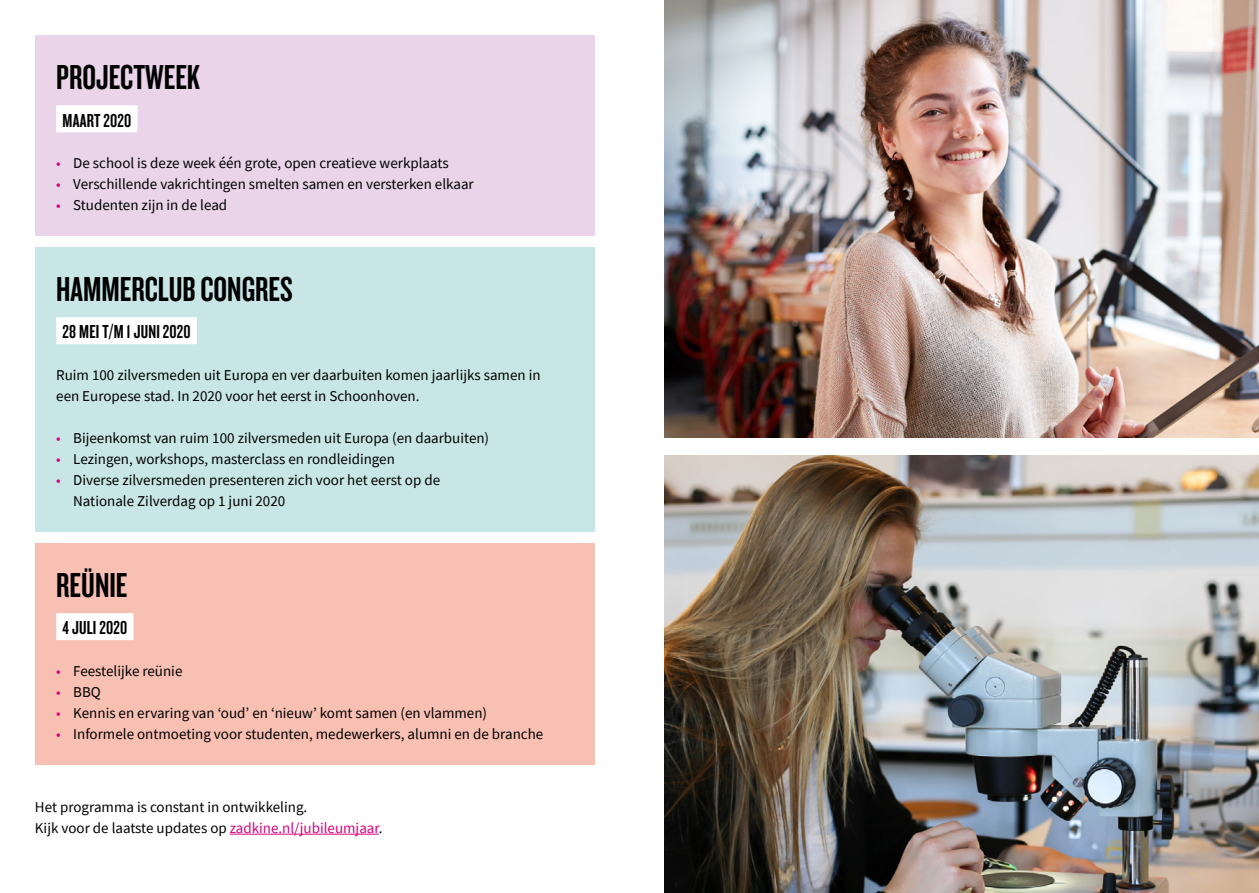
<style>
.page{position:relative;width:1259px;height:893px;background:#fff}
.page>*{position:absolute;margin:0;border:0;box-sizing:border-box;transform-origin:0 0}
.t1{font:36px "Knockout 48 Featherweight";color:#000}
.t2{font:19.5px "Knockout 48 Featherweight";letter-spacing:.01em;color:#000}
.t3{font:15px/21px "Source Sans Pro";color:#000}
.s1{color:#d7007e}
</style>
<div class="page">
<div style="left:35px;top:35px;width:559px;height:201px;background:#e9d4e9"></div>
<div style="left:56px;top:105px;width:82px;height:27px;background:#fff"></div>
<div style="left:35px;top:247px;width:559px;height:284px;background:#c8e6e6"></div>
<div style="left:56px;top:317px;width:141px;height:27px;background:#fff"></div>
<div style="left:35px;top:543px;width:559px;height:221px;background:#f8bfb3"></div>
<div style="left:56px;top:613px;width:77px;height:27px;background:#fff"></div>
<hr style="left:230px;top:834px;width:149px;height:1px;background:#d7007e">
<img style="left:664px;top:0;width:595px;height:438px">
<img style="left:664px;top:455px;width:595px;height:438px">
<h1 class="t1" style="left:56px;top:55px;width:145px">PROJECTWEEK</h1>
<h2 class="t2" style="left:63px;top:108px;width:70px">MAART 2020</h2>
<p class="t3" style="left:56px;top:152px;width:394px"><span class="s1">•</span> De school is deze week één grote, open creatieve werkplaats</p>
<p class="t3" style="left:56px;top:173px;width:419px"><span class="s1">•</span> Verschillende vakrichtingen smelten samen en versterken elkaar</p>
<p class="t3" style="left:56px;top:194px;width:172px"><span class="s1">•</span> Studenten zijn in de lead</p>
<h1 class="t1" style="left:56px;top:267px;width:238px">HAMMERCLUB CONGRES</h1>
<h2 class="t2" style="left:63px;top:320px;width:130px">28 MEI T/M 1 JUNI 2020</h2>
<p class="t3" style="left:56px;top:364px;width:486px">Ruim 100 zilversmeden uit Europa en ver daarbuiten komen jaarlijks samen in een Europese stad. In 2020 voor het eerst in Schoonhoven.</p>
<p class="t3" style="left:56px;top:427px;width:434px"><span class="s1">•</span> Bijeenkomst van ruim 100 zilversmeden uit Europa (en daarbuiten)</p>
<p class="t3" style="left:56px;top:448px;width:340px"><span class="s1">•</span> Lezingen, workshops, masterclass en rondleidingen</p>
<p class="t3" style="left:73px;top:469px;width:368px;text-indent:-17px"><span class="s1">•</span> Diverse zilversmeden presenteren zich voor het eerst op de<br>Nationale Zilverdag op 1 juni 2020</p>
<h1 class="t1" style="left:56px;top:563px;width:73px">REÜNIE</h1>
<h2 class="t2" style="left:63px;top:616px;width:66px">4 JULI 2020</h2>
<p class="t3" style="left:56px;top:660px;width:128px"><span class="s1">•</span> Feestelijke reünie</p>
<p class="t3" style="left:56px;top:681px;width:46px"><span class="s1">•</span> BBQ</p>
<p class="t3" style="left:56px;top:702px;width:432px"><span class="s1">•</span> Kennis en ervaring van ‘oud’ en ‘nieuw’ komt samen (en vlammen)</p>
<p class="t3" style="left:56px;top:723px;width:488px"><span class="s1">•</span> Informele ontmoeting voor studenten, medewerkers, alumni en de branche</p>
<p class="t3" style="left:35px;top:796px;width:349px">Het programma is constant in ontwikkeling.<br>Kijk voor de laatste updates op <span class="s1">zadkine.nl/jubileumjaar</span>.</p>
</div>
